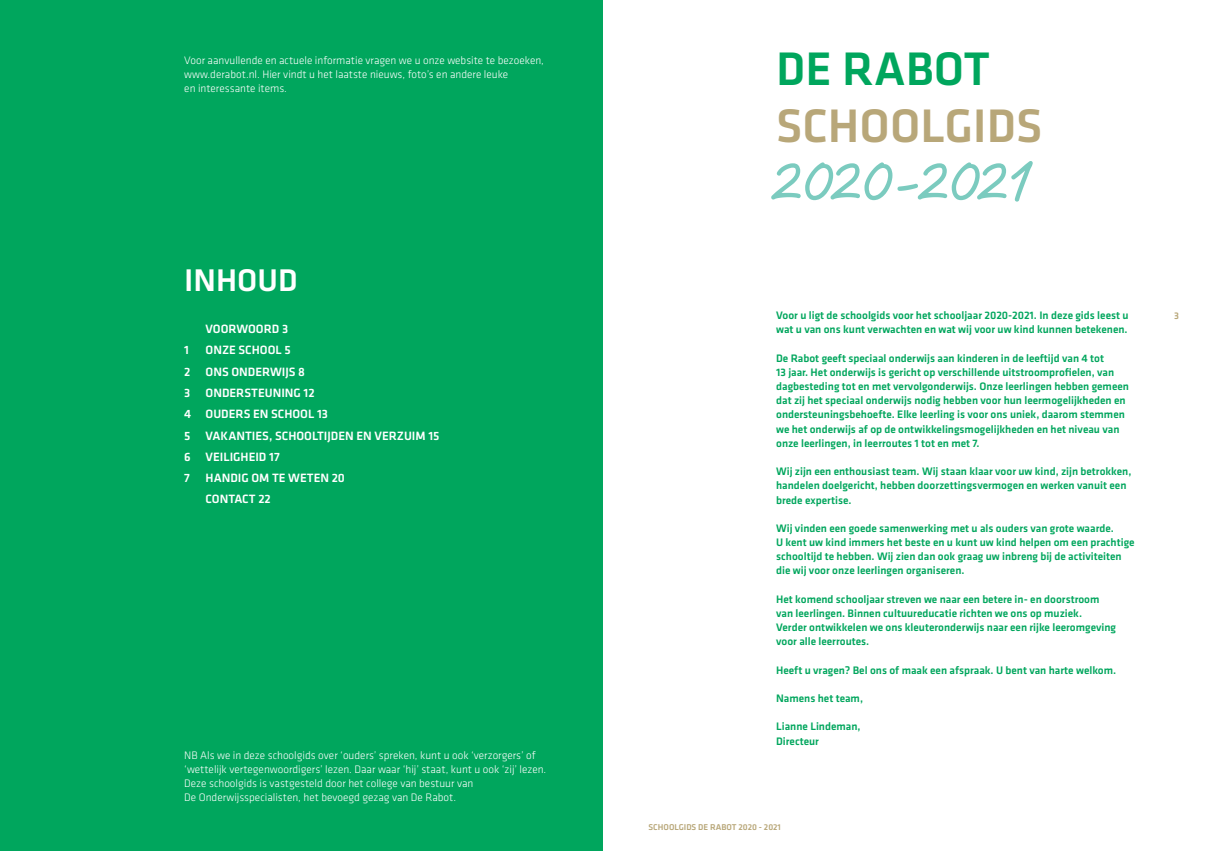
<style>
.page{position:relative;width:1205px;height:851px;background:#fff}
.page>*{position:absolute;margin:0;border:0;box-sizing:border-box;transform-origin:0 0}
.t1{font:700 72.5px "Handsome";color:#7bcbbf}
.t2{font:500 48.75px "Klavika";color:#b8a779}
.t3{font:500 48.75px "Klavika";color:#00a65d}
.t4{font:500 32.5px "Klavika";color:#fff}
.t5{font:500 12.5px "Klavika";color:#fff}
.t6{font:500 11.25px/14.1px "Klavika";color:#00a65d}
.t7{font:300 11.25px/14.1px "Klavika";color:#fff}
.t8{font:500 10px "Klavika";color:#b8a779}
.t9{font:500 8.75px "Klavika";color:#b8a779}
</style>
<div class="page">
<div style="left:0;top:0;width:602px;height:850px;background:#00a65d"></div>
<p class="t7" style="left:184px;top:53px;width:361px">Voor aanvullende en actuele informatie vragen we u onze website te bezoeken, www.derabot.nl. Hier vindt u het laatste nieuws, foto’s en andere leuke<br>en interessante items.</p>
<h3 class="t4" style="left:184px;top:258px;width:115px">INHOUD</h3>
<p class="t5" style="left:206px;top:320px;width:84px">VOORWOORD 3</p>
<p class="t5" style="left:184px;top:342px;width:6px">1</p>
<p class="t5" style="left:206px;top:342px;width:87px">ONZE SCHOOL 5</p>
<p class="t5" style="left:184px;top:363px;width:122px">2 ONS ONDERWIJS 8</p>
<p class="t5" style="left:184px;top:384px;width:132px">3 ONDERSTEUNING 12</p>
<p class="t5" style="left:184px;top:405px;width:145px">4 OUDERS EN SCHOOL 13</p>
<p class="t5" style="left:184px;top:427px;width:257px">5 VAKANTIES, SCHOOLTIJDEN EN VERZUIM 15</p>
<p class="t5" style="left:184px;top:448px;width:97px">6 VEILIGHEID 17</p>
<p class="t5" style="left:184px;top:469px;width:162px">7 HANDIG OM TE WETEN 20</p>
<p class="t5" style="left:206px;top:490px;width:67px">CONTACT 22</p>
<p class="t7" style="left:184px;top:747px;width:363px">NB Als we in deze schoolgids over ‘ouders’ spreken, kunt u ook ‘verzorgers’ of ‘wettelijk vertegenwoordigers’ lezen. Daar waar ‘hij’ staat, kunt u ook ‘zij’ lezen.<br>Deze schoolgids is vastgesteld door het college van bestuur van<br>De Onderwijsspecialisten, het bevoegd gezag van De Rabot.</p>
<h2 class="t3" style="left:776px;top:36px;width:215px">DE RABOT</h2>
<h2 class="t2" style="left:776px;top:93px;width:268px">SCHOOLGIDS</h2>
<h1 class="t1" style="left:776px;top:136px;width:260px">2020-2021</h1>
<p class="t6" style="left:776px;top:308px;width:354px">Voor u ligt de schoolgids voor het schooljaar 2020-2021. In deze gids leest u wat u van ons kunt verwachten en wat wij voor uw kind kunnen betekenen.</p>
<p class="t6" style="left:776px;top:350px;width:354px">De Rabot geeft speciaal onderwijs aan kinderen in de leeftijd van 4 tot<br>13 jaar. Het onderwijs is gericht op verschillende uitstroomprofielen, van dagbesteding tot en met vervolgonderwijs. Onze leerlingen hebben gemeen dat zij het speciaal onderwijs nodig hebben voor hun leermogelijkheden en ondersteuningsbehoefte. Elke leerling is voor ons uniek, daarom stemmen we het onderwijs af op de ontwikkelingsmogelijkheden en het niveau van onze leerlingen, in leerroutes 1 tot en met 7.</p>
<p class="t6" style="left:776px;top:464px;width:357px">Wij zijn een enthousiast team. Wij staan klaar voor uw kind, zijn betrokken, handelen doelgericht, hebben doorzettingsvermogen en werken vanuit een brede expertise.</p>
<p class="t6" style="left:776px;top:520px;width:360px">Wij vinden een goede samenwerking met u als ouders van grote waarde.<br>U kent uw kind immers het beste en u kunt uw kind helpen om een prachtige schooltijd te hebben. Wij zien dan ook graag uw inbreng bij de activiteiten die wij voor onze leerlingen organiseren.</p>
<p class="t6" style="left:776px;top:591px;width:341px">Het komend schooljaar streven we naar een betere in- en doorstroom van leerlingen. Binnen cultuureducatie richten we ons op muziek.<br>Verder ontwikkelen we ons kleuteronderwijs naar een rijke leeromgeving voor alle leerroutes.</p>
<p class="t6" style="left:776px;top:662px;width:342px">Heeft u vragen? Bel ons of maak een afspraak. U bent van harte welkom.</p>
<p class="t6" style="left:776px;top:691px;width:88px">Namens het team,</p>
<p class="t6" style="left:776px;top:719px;width:86px">Lianne Lindeman,<br>Directeur</p>
<p class="t9" style="left:648px;top:820px;width:134px">SCHOOLGIDS DE RABOT 2020 - 2021</p>
<p class="t8" style="left:1174px;top:309px;width:6px">3</p>
</div>
